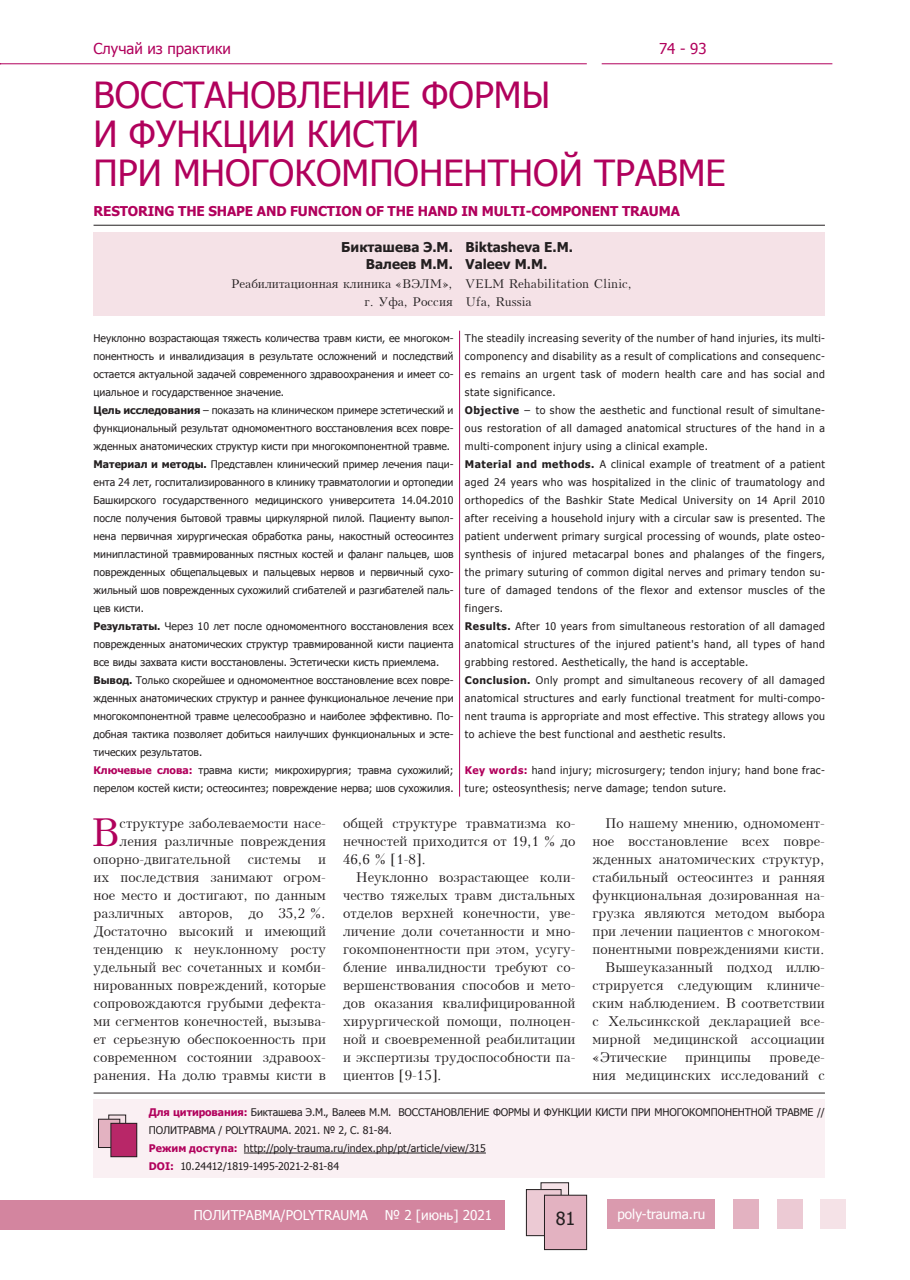
<style>
.page{position:relative;width:910px;height:1280px;background:#fff}
.page>*{position:absolute;margin:0;border:0;box-sizing:border-box;transform-origin:0 0}
.t1{font:38.4px "Kudrashov Plain";color:#b1015c}
.t2{font:36px/39px "Tahoma";color:#b1015c}
.t3{font:18px "Tahoma";color:#231f20}
.t4{font:15px "Tahoma";color:#b1015c}
.t5{font:13.5px/18px "Kudrashov Plain";color:#231f20;text-align:justify}
.t6{font:700 13.5px "Tahoma";letter-spacing:-.01em;color:#b1015c}
.t7{font:13.5px "Tahoma";color:#fff}
.t8{font:700 13.5px/16.5px "Tahoma";color:#231f20;text-align:right}
.t9{font:12px/18px "Kudrashov Plain";color:#231f20;text-align:right}
.t10{font:10.5px/18px "Tahoma";color:#231f20}
.t11{font:10.5px/18px "Tahoma";letter-spacing:.045em;color:#231f20}
.s1{font-weight:700}
.s2{font-weight:700;color:#b1015c}
</style>
<div class="page">
<div style="left:607px;top:1198px;width:107px;height:30px;background:#da9aae"></div>
<div style="left:733px;top:1198px;width:26px;height:30px;background:#e3b2c1"></div>
<div style="left:777px;top:1198px;width:26px;height:30px;background:#eccad4"></div>
<div style="left:821px;top:1198px;width:25px;height:30px;background:#f5e2e7"></div>
<div style="left:0;top:1200px;width:505px;height:29px;background:#d3859f"></div>
<div style="left:541px;top:1183px;width:28px;height:36px;background:#f5e2e7"></div>
<div style="left:541px;top:1182px;width:28px;height:37px;border:1px solid #231f20"></div>
<div style="left:526px;top:1189px;width:35px;height:47px;background:#eccad4"></div>
<div style="left:526px;top:1189px;width:35px;height:47px;border:1px solid #231f20"></div>
<div style="left:544px;top:1195px;width:43px;height:54px;background:#e3b2c1"></div>
<div style="left:544px;top:1195px;width:43px;height:55px;border:1px solid #231f20"></div>
<hr style="left:0;top:63px;width:587px;height:1px;background:#b1015c">
<hr style="left:602px;top:63px;width:230px;height:1px;background:#b1015c">
<div style="left:94px;top:1099px;width:731px;height:79px;background:#faf0f3"></div>
<hr style="left:244px;top:1153px;width:242px;height:1px;background:#231f20">
<div style="left:94px;top:232px;width:731px;height:84px;background:#f5e2e7"></div>
<hr style="left:94px;top:225px;width:731px;height:1px;background:#231f20">
<hr style="left:94px;top:1093px;width:731px;height:1px;background:#231f20">
<svg style="left:111px;top:1117px;width:13px;height:6px"></svg>
<div style="left:109px;top:1115px;width:17px;height:22px;border:1px solid #231f20"></div>
<div style="left:98px;top:1119px;width:22px;height:28px;background:#e3b2c1"></div>
<div style="left:98px;top:1119px;width:22px;height:29px;border:1px solid #231f20"></div>
<div style="left:111px;top:1123px;width:26px;height:34px;background:#b82768"></div>
<div style="left:111px;top:1123px;width:26px;height:34px;border:1px solid #231f20"></div>
<hr style="left:459px;top:331px;width:1px;height:465px;background:#b1015c">
<h3 class="t4" style="left:94px;top:38px;width:139px">Случай из практики</h3>
<h3 class="t4" style="left:659px;top:38px;width:49px">74 - 93</h3>
<h2 class="t2" style="left:94px;top:74px;width:634px">ВОССТАНОВЛЕНИЕ ФОРМЫ<br>И ФУНКЦИИ КИСТИ<br>ПРИ МНОГОКОМПОНЕНТНОЙ ТРАВМЕ</h2>
<p class="t6" style="left:94px;top:202px;width:588px">RESTORING THE SHAPE AND FUNCTION OF THE HAND IN MULTI-COMPONENT TRAUMA</p>
<p class="t8" style="left:341px;top:238px;width:113px">Бикташева Э.М.<br>Валеев М.М.</p>
<p class="t9" style="left:231px;top:275px;width:223px">Реабилитационная клиника «ВЭЛМ», г. Уфа, Россия</p>
<p class="t8" style="left:466px;top:238px;width:109px;text-align:left">Biktasheva E.M.<br>Valeev M.M.</p>
<p class="t9" style="left:466px;top:275px;width:168px;text-align:left">VELM Rehabilitation Clinic,<br>Ufa, Russia</p>
<p class="t10" style="left:94px;top:329px;width:362px">Неуклонно возрастающая тяжесть количества травм кисти, ее многоком&shy;понентность и инвалидизация в результате осложнений и последствий остается актуальной задачей современного здравоохранения и имеет со&shy;циальное и государственное значение.<br><span class="s1">Цель исследования</span> – показать на клиническом примере эстетический и функциональный результат одномоментного восстановления всех повре&shy;жденных анатомических структур кисти при многокомпонентной травме.<br><span class="s1">Материал и методы.</span> Представлен клинический пример лечения паци&shy;ента 24 лет, госпитализированного в клинику травматологии и ортопедии Башкирского государственного медицинского университета 14.04.2010 после получения бытовой травмы циркулярной пилой. Пациенту выпол&shy;нена первичная хирургическая обработка раны, накостный остеосинтез минипластиной травмированных пястных костей и фаланг пальцев, шов поврежденных общепальцевых и пальцевых нервов и первичный сухо&shy;жильный шов поврежденных сухожилий сгибателей и разгибателей паль&shy;цев кисти.<br><span class="s1">Результаты.</span> Через 10 лет после одномоментного восстановления всех поврежденных анатомических структур травмированной кисти пациента все виды захвата кисти восстановлены. Эстетически кисть приемлема.<br><span class="s1">Вывод.</span> Только скорейшее и одномоментное восстановление всех повре&shy;жденных анатомических структур и раннее функциональное лечение при многокомпонентной травме целесообразно и наиболее эффективно. По&shy;добная тактика позволяет добиться наилучших функциональных и эсте&shy;тических результатов.<br><span class="s2">Ключевые слова:</span> травма кисти; микрохирургия; травма сухожилий; перелом костей кисти; остеосинтез; повреждение нерва; шов сухожилия.</p>
<p class="t11" style="left:465px;top:329px;width:362px">The steadily increasing severity of the number of hand injuries, its multi&shy;componency and disability as a result of complications and consequenc&shy;es remains an urgent task of modern health care and has social and state significance.<br><span class="s1">Objective</span> − to show the aesthetic and functional result of simultane&shy;ous restoration of all damaged anatomical structures of the hand in a multi-component injury using a clinical example.<br><span class="s1">Material and methods.</span> A clinical example of treatment of a patient aged 24 years who was hospitalized in the clinic of traumatology and orthopedics of the Bashkir State Medical University on 14 April 2010 after receiving a household injury with a circular saw is presented. The patient underwent primary surgical processing of wounds, plate osteo&shy;synthesis of injured metacarpal bones and phalanges of the fingers, the primary suturing of common digital nerves and primary tendon su&shy;ture of damaged tendons of the flexor and extensor muscles of the fingers.<br><span class="s1">Results.</span> After 10 years from simultaneous restoration of all damaged anatomical structures of the injured patient's hand, all types of hand grabbing restored. Aesthetically, the hand is acceptable.<br><span class="s1">Conclusion.</span> Only prompt and simultaneous recovery of all damaged anatomical structures and early functional treatment for multi-compo&shy;nent trauma is appropriate and most effective. This strategy allows you to achieve the best functional and aesthetic results.</p>
<p class="t11" style="left:465px;top:761px;width:361px"><span class="s2">Key words:</span> hand injury; microsurgery; tendon injury; hand bone frac&shy;ture; osteosynthesis; nerve damage; tendon suture.</p>
<h1 class="t1" style="left:91px;top:810px;width:30px">В</h1>
<p class="t5" style="left:120px;top:814px;width:208px">структуре заболеваемости насе-</p>
<p class="t5" style="left:120px;top:832px;width:208px">ления различные повреждения</p>
<p class="t5" style="left:94px;top:850px;width:139px">опорно-двигательной</p>
<p class="t5" style="left:248px;top:850px;width:55px">системы</p>
<p class="t5" style="left:94px;top:850px;width:234px;text-indent:224px">и их последствия занимают огром&shy;ное место и достигают, по данным различных авторов, до 35,2 %.<br>Достаточно высокий и имеющий тенденцию к неуклонному росту удельный вес сочетанных и комби&shy;нированных повреждений, которые сопровождаются грубыми дефекта&shy;ми сегментов конечностей, вызыва&shy;ет серьезную обеспокоенность при современном состоянии здравоох&shy;ранения. На долю травмы кисти в</p>
<p class="t5" style="left:343px;top:814px;width:234px">общей структуре травматизма ко&shy;нечностей приходится от 19,1 % до 46,6 % [1-8].</p>
<p class="t5" style="left:343px;top:868px;width:234px;text-indent:13px">Неуклонно возрастающее коли&shy;чество тяжелых травм дистальных отделов верхней конечности, уве&shy;личение доли сочетанности и мно&shy;гокомпонентности при этом, усугу&shy;бление инвалидности требуют со&shy;вершенствования способов и мето&shy;дов оказания квалифицированной хирургической помощи, полноцен&shy;ной и своевременной реабилитации и экспертизы трудоспособности па&shy;циентов [9-15].</p>
<p class="t5" style="left:605px;top:814px;width:221px">По нашему мнению, одномомент-</p>
<p class="t5" style="left:592px;top:832px;width:234px">ное восстановление всех повре-</p>
<p class="t5" style="left:592px;top:850px;width:234px">жденных анатомических структур,</p>
<p class="t5" style="left:592px;top:868px;width:234px">стабильный остеосинтез и ранняя</p>
<p class="t5" style="left:592px;top:886px;width:234px">функциональная дозированная на-</p>
<p class="t5" style="left:592px;top:904px;width:234px">грузка являются методом выбора</p>
<p class="t5" style="left:592px;top:922px;width:234px">при лечении пациентов с многоком-</p>
<p class="t5" style="left:592px;top:940px;width:234px">понентными повреждениями кисти.</p>
<p class="t5" style="left:605px;top:958px;width:221px">Вышеуказанный подход иллю-</p>
<p class="t5" style="left:592px;top:976px;width:234px">стрируется следующим клиниче-</p>
<p class="t5" style="left:592px;top:994px;width:234px">ским наблюдением. В соответствии</p>
<p class="t5" style="left:592px;top:1012px;width:234px">с Хельсинкской декларацией все-</p>
<p class="t5" style="left:592px;top:1030px;width:234px">мирной медицинской ассоциации</p>
<p class="t5" style="left:592px;top:1048px;width:76px">«Этические</p>
<p class="t5" style="left:685px;top:1048px;width:68px">принципы</p>
<p class="t5" style="left:592px;top:1048px;width:234px;text-align:right">проведе-<br>ния медицинских исследований с</p>
<p class="t10" style="left:149px;top:1103px;width:678px"><span class="s2">Для цитирования:</span> Бикташева Э.М., Валеев М.М. ВОССТАНОВЛЕНИЕ ФОРМЫ И ФУНКЦИИ КИСТИ ПРИ МНОГОКОМПОНЕНТНОЙ ТРАВМЕ // ПОЛИТРАВМА / POLYTRAUMA. 2021. № 2, С. 81-84.<br><span class="s2">Режим доступа:</span> http://poly-trauma.ru/index.php/pt/article/view/315<br><span class="s2">DOI:</span> 10.24412/1819-1495-2021-2-81-84</p>
<p class="t7" style="left:194px;top:1206px;width:176px">ПОЛИТРАВМА/POLYTRAUMA</p>
<p class="t7" style="left:385px;top:1206px;width:109px">№ 2 [июнь] 2021</p>
<h3 class="t3" style="left:556px;top:1206px;width:21px">81</h3>
<p class="t7" style="left:617px;top:1205px;width:89px">poly-trauma.ru</p>
</div>
